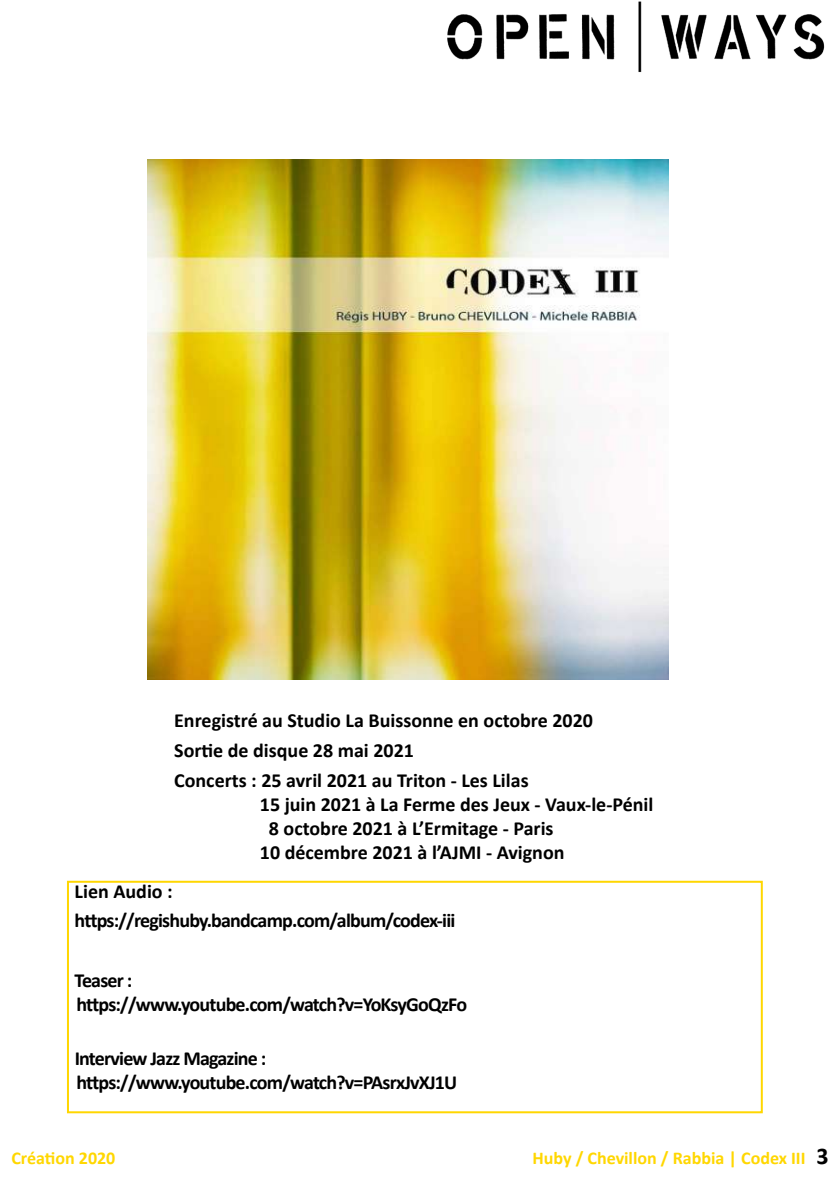
<style>
.page{position:relative;width:840px;height:1191px;background:#fff}
.page>*{position:absolute;margin:0;border:0;box-sizing:border-box;transform-origin:0 0}
.t1{font:700 20px/29.6px "Calibri";color:#000}
.t2{font:700 20px/24px "Calibri";letter-spacing:-.04em;color:#000}
.t3{font:700 18px "Calibri";color:#ffd700}
.s1{font-size:24px;color:#000}
</style>
<div class="page">
<img style="left:447px;top:1px;width:378px;height:71px">
<img style="left:148px;top:159px;width:519px;height:520px">
<div style="left:67px;top:880px;width:695px;height:233px;border:2px solid #ffd700"></div>
<p class="t1" style="left:174px;top:706px;width:420px">Enregistré au Studio La Buissonne en octobre 2020<br>Sortie de disque 28 mai 2021<br>Concerts : 25 avril 2021 au Triton - Les Lilas</p>
<p class="t1" style="left:260px;top:789px;width:395px">15 juin 2021 à La Ferme des Jeux - Vaux-le-Pénil</p>
<p class="t1" style="left:269px;top:813px;width:286px">8 octobre 2021 à L’Ermitage - Paris</p>
<p class="t1" style="left:260px;top:837px;width:306px">10 décembre 2021 à l’AJMI - Avignon</p>
<p class="t2" style="left:75px;top:876px;width:382px;line-height:29.6px">Lien Audio : https://regishuby.bandcamp.com/album/codex-iii</p>
<p class="t2" style="left:75px;top:968px;width:394px">Teaser : https://www.youtube.com/watch?v=YoKsyGoQzFo</p>
<p class="t2" style="left:75px;top:1045px;width:384px">Interview Jazz Magazine : https://www.youtube.com/watch?v=PAsrxJvXJ1U</p>
<p class="t3" style="left:11px;top:1146px;width:105px">Création 2020</p>
<p class="t3" style="left:532px;top:1146px;width:297px">Huby / Chevillon / Rabbia | Codex III <span class="s1">3</span></p>
</div>
